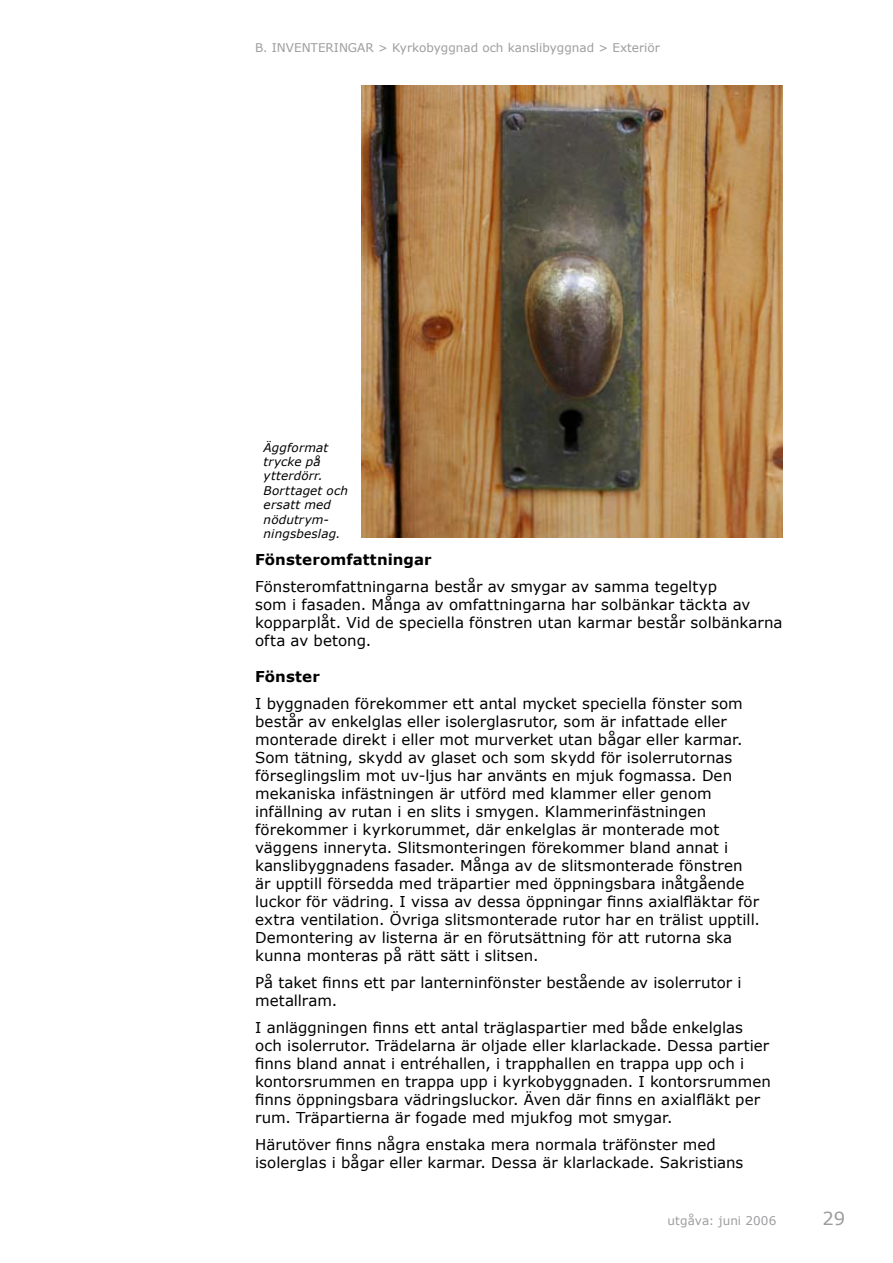
<style>
.page{position:relative;width:893px;height:1263px;background:#fff}
.page>*{position:absolute;margin:0;border:0;box-sizing:border-box;transform-origin:0 0}
.t1{font:18px "Verdana";color:#9c9d9f}
.t2{font:15px/18px "Verdana";letter-spacing:.005em;color:#000}
.t3{font:700 15px "Verdana";letter-spacing:.005em;color:#000}
.t4{font:italic 12px/14.4px "Verdana";letter-spacing:.01em;color:#000}
.t5{font:12px "Verdana";color:#9c9d9f}
</style>
<div class="page">
<img style="left:361px;top:85px;width:421px;height:453px">
<p class="t5" style="left:255px;top:40px;width:406px">B. INVENTERINGAR &gt; Kyrkobyggnad och kanslibyggnad &gt; Exteriör</p>
<p class="t4" style="left:264px;top:440px;width:86px">Äggformat trycke på ytterdörr.<br>Borttaget och ersatt med nödutrym&shy;ningsbeslag.</p>
<p class="t3" style="left:255px;top:550px;width:178px">Fönsteromfattningar</p>
<p class="t2" style="left:255px;top:577px;width:529px">Fönsteromfattningarna består av smygar av samma tegeltyp<br>som i fasaden. Många av omfattningarna har solbänkar täckta av kopparplåt. Vid de speciella fönstren utan karmar består solbänkarna ofta av betong.</p>
<p class="t3" style="left:255px;top:667px;width:66px">Fönster</p>
<p class="t2" style="left:255px;top:694px;width:506px">I byggnaden förekommer ett antal mycket speciella fönster som består av enkelglas eller isolerglasrutor, som är infattade eller monterade direkt i eller mot murverket utan bågar eller karmar.<br>Som tätning, skydd av glaset och som skydd för isolerrutornas förseglingslim mot uv-ljus har använts en mjuk fogmassa. Den mekaniska infästningen är utförd med klammer eller genom infällning av rutan i en slits i smygen. Klammerinfästningen förekommer i kyrkorummet, där enkelglas är monterade mot väggens inneryta. Slitsmonteringen förekommer bland annat i kanslibyggnadens fasader. Många av de slitsmonterade fönstren är upptill försedda med träpartier med öppningsbara inåtgående luckor för vädring. I vissa av dessa öppningar finns axialfläktar för extra ventilation. Övriga slitsmonterade rutor har en trälist upptill.<br>Demontering av listerna är en förutsättning för att rutorna ska kunna monteras på rätt sätt i slitsen.</p>
<p class="t2" style="left:255px;top:973px;width:488px">På taket finns ett par lanterninfönster bestående av isolerrutor i metallram.</p>
<p class="t2" style="left:255px;top:1018px;width:517px">I anläggningen finns ett antal träglaspartier med både enkelglas och isolerrutor. Trädelarna är oljade eller klarlackade. Dessa partier finns bland annat i entréhallen, i trapphallen en trappa upp och i kontorsrummen en trappa upp i kyrkobyggnaden. I kontorsrummen finns öppningsbara vädringsluckor. Även där finns en axialfläkt per rum. Träpartierna är fogade med mjukfog mot smygar.</p>
<p class="t2" style="left:255px;top:1135px;width:490px">Härutöver finns några enstaka mera normala träfönster med isolerglas i bågar eller karmar. Dessa är klarlackade. Sakristians</p>
<p class="t5" style="left:668px;top:1213px;width:110px">utgåva: juni 2006</p>
<p class="t1" style="left:822px;top:1207px;width:24px">29</p>
</div>
